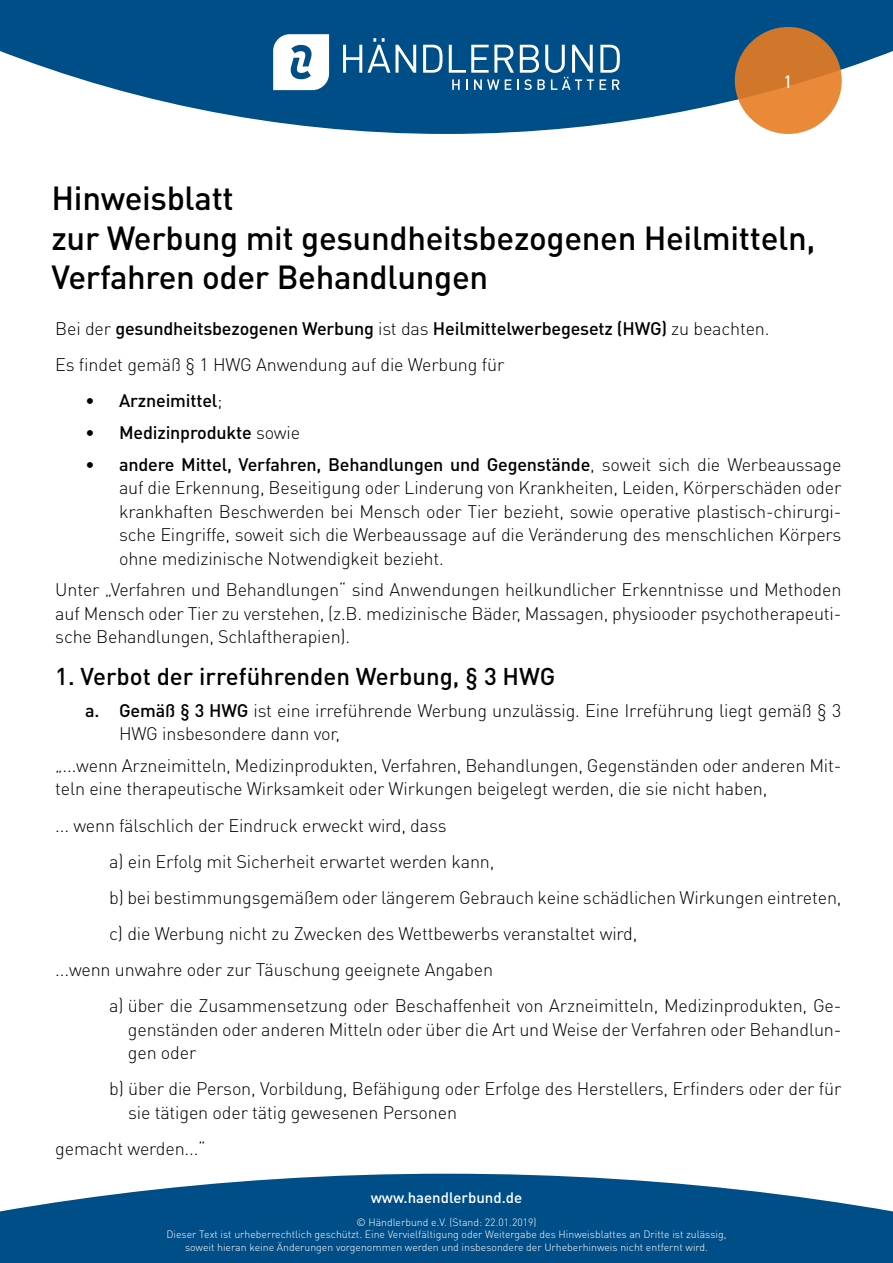
<style>
.page{position:relative;width:893px;height:1263px;background:#fff}
.page>*{position:absolute;margin:0;border:0;box-sizing:border-box;transform-origin:0 0}
.t1{font:500 33px/39.6px "DIN Pro";letter-spacing:-.01em;color:#000}
.t2{font:500 24px "DIN Pro";color:#000}
.t3{font:300 18px/23.4px "DIN Pro";letter-spacing:-.01em;color:#000}
.t4{font:500 18px "DIN Pro";letter-spacing:-.01em;color:#000}
.t5{font:condensed 18px "Zurich BT";color:#fff}
.t6{font:500 15px "DIN Pro";color:#fff}
.t7{font:300 10.5px/12.6px "DIN Pro";color:#fff;text-align:center}
.s1{font-weight:500}
.s2{font-weight:300}
</style>
<div class="page">
<svg style="left:0;top:0;width:893px;height:134px;fill:#004e87"></svg>
<svg style="left:735px;top:27px;width:107px;height:107px;background:#da7f31"></svg>
<svg style="left:343px;top:38px;width:47px;height:35px"></svg>
<svg style="left:396px;top:45px;width:20px;height:28px"></svg>
<svg style="left:423px;top:45px;width:20px;height:28px"></svg>
<svg style="left:600px;top:45px;width:20px;height:28px"></svg>
<svg style="left:449px;top:45px;width:145px;height:45px"></svg>
<svg style="left:600px;top:79px;width:6px;height:11px"></svg>
<svg style="left:612px;top:79px;width:8px;height:11px"></svg>
<svg style="left:273px;top:34px;width:56px;height:56px"></svg>
<svg style="left:0;top:1174px;width:893px;height:89px;background:#226697"></svg>
<p class="t5" style="left:784px;top:71px;width:10px">1</p>
<h1 class="t1" style="left:52px;top:177px;width:765px">Hinweisblatt<br>zur Werbung mit gesundheitsbezogenen Heilmitteln,<br>Verfahren oder Behandlungen</h1>
<p class="t3" style="left:55px;top:309px;width:716px;line-height:36.2px">Bei der <span class="s1">gesundheitsbezogenen Werbung</span> ist das <span class="s1">Heilmittelwerbegesetz (HWG)</span> zu beachten.<br>Es findet gemäß § 1 HWG Anwendung auf die Werbung für</p>
<p class="t4" style="left:85px;top:388px;width:139px"><span class="s2">•</span> Arzneimittel<span class="s2">;</span></p>
<p class="t4" style="left:85px;top:420px;width:217px"><span class="s2">•</span> Medizinprodukte <span class="s2">sowie</span></p>
<p class="t3" style="left:119px;top:452px;width:724px;text-align:justify;text-indent:-34px">• <span class="s1">andere Mittel, Verfahren, Behandlungen und Gegenstände</span>, soweit sich die Werbeaussage auf die Erkennung, Beseitigung oder Linderung von Krankheiten, Leiden, Körperschäden oder krankhaften Beschwerden bei Mensch oder Tier bezieht, sowie operative plastisch-chirurgi&shy;sche Eingriffe, soweit sich die Werbeaussage auf die Veränderung des menschlichen Körpers ohne medizinische Notwendigkeit bezieht.</p>
<p class="t3" style="left:55px;top:577px;width:788px;text-align:justify">Unter „Verfahren und Behandlungen“ sind Anwendungen heilkundlicher Erkenntnisse und Methoden auf Mensch oder Tier zu verstehen, (z.B. medizinische Bäder, Massagen, physiooder psychotherapeuti&shy;sche Behandlungen, Schlaftherapien).</p>
<h2 class="t2" style="left:55px;top:660px;width:502px">1. Verbot der irreführenden Werbung, § 3 HWG</h2>
<p class="t3" style="left:119px;top:698px;width:724px;text-indent:-34px"><span class="s1">a. Gemäß § 3 HWG</span> ist eine irreführende Werbung unzulässig. Eine Irreführung liegt gemäß § 3<br>HWG insbesondere dann vor,</p>
<p class="t3" style="left:55px;top:753px;width:788px">„...wenn Arzneimitteln, Medizinprodukten, Verfahren, Behandlungen, Gegenständen oder anderen Mit&shy;teln eine therapeutische Wirksamkeit oder Wirkungen beigelegt werden, die sie nicht haben,</p>
<p class="t3" style="left:55px;top:813px;width:393px">... wenn fälschlich der Eindruck erweckt wird, dass</p>
<p class="t3" style="left:109px;top:849px;width:387px">a) ein Erfolg mit Sicherheit erwartet werden kann,</p>
<p class="t3" style="left:109px;top:885px;width:734px">b) bei bestimmungsgemäßem oder längerem Gebrauch keine schädlichen Wirkungen eintreten,</p>
<p class="t3" style="left:109px;top:921px;width:530px">c) die Werbung nicht zu Zwecken des Wettbewerbs veranstaltet wird,</p>
<p class="t3" style="left:55px;top:957px;width:439px">...wenn unwahre oder zur Täuschung geeignete Angaben</p>
<p class="t3" style="left:109px;top:993px;width:734px">a) über die Zusammensetzung oder Beschaffenheit von Arzneimitteln, Medizinprodukten, Ge-</p>
<p class="t3" style="left:128px;top:1017px;width:715px">genständen oder anderen Mitteln oder über die Art und Weise der Verfahren oder Behandlun&shy;gen oder</p>
<p class="t3" style="left:128px;top:1076px;width:715px;text-indent:-19px">b) über die Person, Vorbildung, Befähigung oder Erfolge des Herstellers, Erfinders oder der für sie tätigen oder tätig gewesenen Personen</p>
<p class="t3" style="left:55px;top:1136px;width:152px">gemacht werden...“</p>
<p class="t6" style="left:371px;top:1187px;width:153px">www.haendlerbund.de</p>
<p class="t7" style="left:166px;top:1215px;width:562px">© Händlerbund e.V. (Stand: 22.01.2019)<br>Dieser Text ist urheberrechtlich geschützt. Eine Vervielfältigung oder Weitergabe des Hinweisblattes an Dritte ist zulässig, soweit hieran keine Änderungen vorgenommen werden und insbesondere der Urheberhinweis nicht entfernt wird.</p>
</div>
